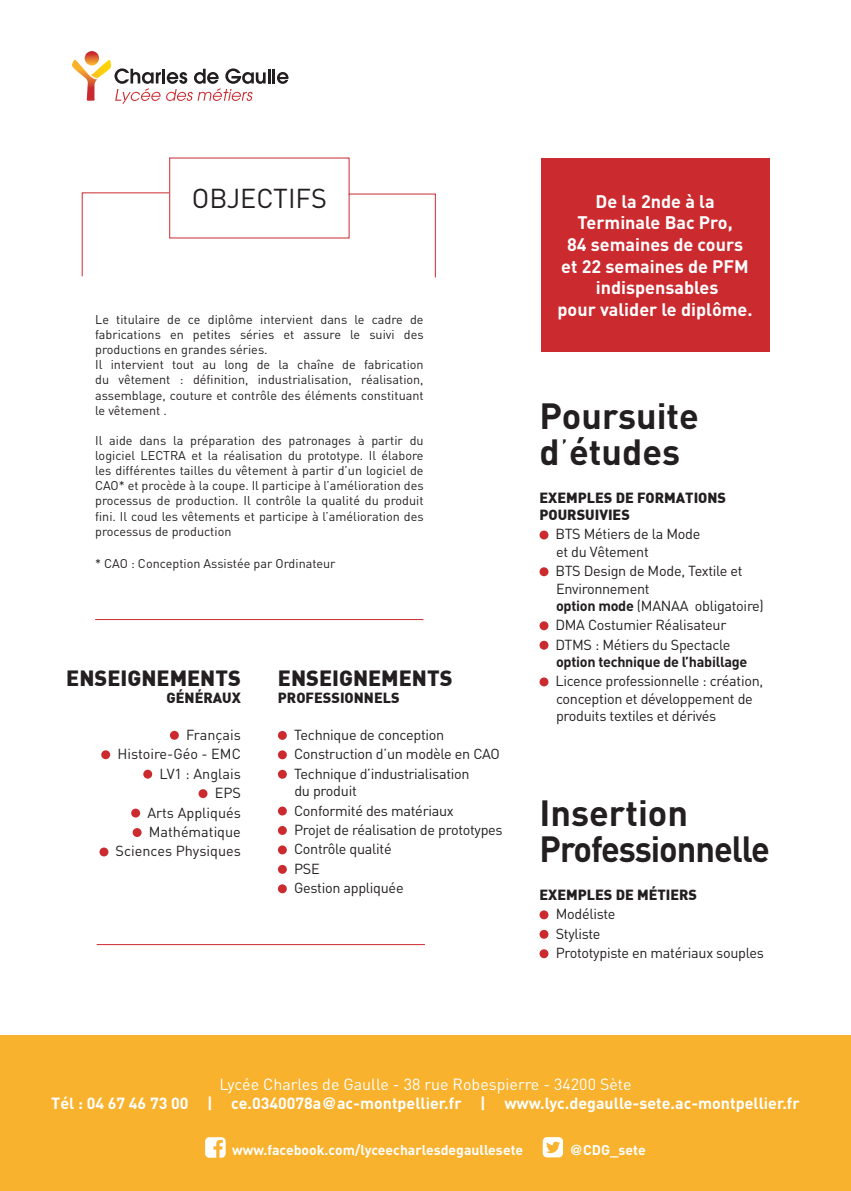
<style>
.page{position:relative;width:851px;height:1191px;background:#fff}
.page>*{position:absolute;margin:0;border:0;box-sizing:border-box;transform-origin:0 0}
.t1{font:700 36px "DIN";color:#231f20}
.t2{font:700 36px "DIN";letter-spacing:-.03em;color:#231f20;scale:.95 1}
.t3{font:27px "DIN";color:#231f20}
.t4{font:900 21.6px "DIN";color:#231f20}
.t5{font:700 18px "DIN";color:#fff}
.t6{font:700 16px "DIN";color:#fff}
.t7{font:16px "DIN";color:#fff}
.t8{font:14.4px "DIN";letter-spacing:-.02em;color:#231f20}
.t9{font:14.4px "DIN";color:#231f20}
.t10{font:900 14.4px "DIN";color:#231f20}
.t11{font:700 14.4px "DIN";letter-spacing:-.02em;color:#231f20}
.t12{font:700 14px "DIN";color:#fff}
.t13{font:12.6px/15.2px "DIN";color:#231f20;text-align:justify}
.s1{font-weight:300}
.s2{font-weight:700}
.s3{font-family:"Helvetica"}
</style>
<div class="page">
<div style="left:0;top:1035px;width:850px;height:156px;background:#f9b22d"></div>
<svg style="left:205px;top:1137px;width:21px;height:20px"></svg>
<svg style="left:542px;top:1137px;width:21px;height:20px"></svg>
<hr style="left:272px;top:69px;width:3px;height:14px;background:#231f20">
<svg style="left:277px;top:72px;width:11px;height:12px"></svg>
<svg style="left:85px;top:51px;width:14px;height:14px"></svg>
<svg style="left:72px;top:60px;width:198px;height:44px"></svg>
<svg style="left:81px;top:192px;width:89px;height:85px"></svg>
<svg style="left:347px;top:193px;width:89px;height:85px"></svg>
<hr style="left:95px;top:619px;width:328px;height:1px;background:#cb2a2f">
<div style="left:170px;top:731px;width:9px;height:8px;background:#cb2a2f;border-radius:50%"></div>
<div style="left:101px;top:750px;width:9px;height:9px;background:#cb2a2f;border-radius:50%"></div>
<div style="left:143px;top:769px;width:9px;height:9px;background:#cb2a2f;border-radius:50%"></div>
<div style="left:198px;top:789px;width:9px;height:9px;background:#cb2a2f;border-radius:50%"></div>
<div style="left:131px;top:808px;width:9px;height:9px;background:#cb2a2f;border-radius:50%"></div>
<div style="left:133px;top:828px;width:8px;height:9px;background:#cb2a2f;border-radius:50%"></div>
<div style="left:99px;top:847px;width:9px;height:9px;background:#cb2a2f;border-radius:50%"></div>
<div style="left:278px;top:731px;width:9px;height:9px;background:#cb2a2f;border-radius:50%"></div>
<div style="left:278px;top:750px;width:9px;height:9px;background:#cb2a2f;border-radius:50%"></div>
<div style="left:278px;top:770px;width:9px;height:8px;background:#cb2a2f;border-radius:50%"></div>
<div style="left:278px;top:806px;width:9px;height:9px;background:#cb2a2f;border-radius:50%"></div>
<div style="left:278px;top:826px;width:9px;height:9px;background:#cb2a2f;border-radius:50%"></div>
<div style="left:278px;top:845px;width:9px;height:9px;background:#cb2a2f;border-radius:50%"></div>
<div style="left:278px;top:865px;width:9px;height:9px;background:#cb2a2f;border-radius:50%"></div>
<div style="left:278px;top:884px;width:9px;height:9px;background:#cb2a2f;border-radius:50%"></div>
<div style="left:540px;top:158px;width:229px;height:194px;background:#cb2a2f"></div>
<hr style="left:97px;top:944px;width:328px;height:1px;background:#cb2a2f">
<div style="left:539px;top:530px;width:9px;height:9px;background:#cb2a2f;border-radius:50%"></div>
<div style="left:539px;top:567px;width:9px;height:9px;background:#cb2a2f;border-radius:50%"></div>
<div style="left:539px;top:621px;width:9px;height:9px;background:#cb2a2f;border-radius:50%"></div>
<div style="left:539px;top:641px;width:9px;height:8px;background:#cb2a2f;border-radius:50%"></div>
<div style="left:539px;top:677px;width:9px;height:9px;background:#cb2a2f;border-radius:50%"></div>
<div style="left:539px;top:910px;width:9px;height:9px;background:#cb2a2f;border-radius:50%"></div>
<div style="left:539px;top:929px;width:9px;height:9px;background:#cb2a2f;border-radius:50%"></div>
<div style="left:539px;top:949px;width:9px;height:9px;background:#cb2a2f;border-radius:50%"></div>
<p class="t3" style="left:192px;top:181px;width:136px">OBJECTIFS</p>
<p class="t13" style="left:95px;top:311px;width:330px">Le titulaire de ce diplôme intervient dans le cadre de fabrications en petites séries et assure le suivi des productions en grandes séries.</p>
<p class="t13" style="left:95px;top:357px;width:330px">Il intervient tout au long de la chaîne de fabrication du vêtement : définition, industrialisation, réalisation, assemblage, couture et contrôle des éléments constituant le vêtement .</p>
<p class="t13" style="left:95px;top:432px;width:330px">Il aide dans la préparation des patronages à partir du logiciel LECTRA et la réalisation du prototype. Il élabore les différentes tailles du vêtement à partir d’un logiciel de CAO* et procède à la coupe. Il participe à l’amélioration des processus de production. Il contrôle la qualité du produit fini. Il coud les vêtements et participe à l’amélioration des processus de production</p>
<p class="t13" style="left:95px;top:556px;width:242px">* CAO : Conception Assistée par Ordinateur</p>
<p class="t4" style="left:66px;top:663px;width:176px">ENSEIGNEMENTS</p>
<p class="t10" style="left:166px;top:688px;width:76px">GÉNÉRAUX</p>
<p class="t9" style="left:186px;top:725px;width:56px">Français</p>
<p class="t9" style="left:117px;top:745px;width:125px">Histoire-Géo - EMC</p>
<p class="t9" style="left:159px;top:764px;width:83px">LV1 : Anglais</p>
<p class="t8" style="left:215px;top:784px;width:28px">EPS</p>
<p class="t9" style="left:147px;top:803px;width:95px">Arts Appliqués</p>
<p class="t9" style="left:149px;top:823px;width:94px">Mathématique</p>
<p class="t9" style="left:116px;top:842px;width:127px">Sciences Physiques</p>
<p class="t4" style="left:278px;top:663px;width:176px">ENSEIGNEMENTS</p>
<p class="t10" style="left:278px;top:688px;width:123px">PROFESSIONNELS</p>
<p class="t8" style="left:294px;top:725px;width:152px">Technique de conception</p>
<p class="t8" style="left:294px;top:745px;width:207px">Construction d’un modèle en CAO</p>
<p class="t8" style="left:294px;top:764px;width:177px">Technique d’industrialisation</p>
<p class="t8" style="left:294px;top:782px;width:64px">du produit</p>
<p class="t8" style="left:294px;top:801px;width:161px">Conformité des matériaux</p>
<p class="t8" style="left:294px;top:820px;width:210px">Projet de réalisation de prototypes</p>
<p class="t8" style="left:294px;top:840px;width:99px">Contrôle qualité</p>
<p class="t8" style="left:294px;top:859px;width:27px">PSE</p>
<p class="t8" style="left:294px;top:879px;width:111px">Gestion appliquée</p>
<p class="t5" style="left:595px;top:189px;width:121px">De la 2nde à la</p>
<p class="t5" style="left:577px;top:211px;width:157px">Terminale Bac Pro,</p>
<p class="t5" style="left:567px;top:233px;width:177px">84 semaines de cours</p>
<p class="t5" style="left:561px;top:254px;width:189px">et 22 semaines de PFM</p>
<p class="t5" style="left:595px;top:276px;width:124px">indispensables</p>
<p class="t5" style="left:557px;top:297px;width:196px">pour valider le diplôme.</p>
<p class="t1" style="left:539px;top:392px;width:161px">Poursuite</p>
<p class="t1" style="left:539px;top:428px;width:142px">d<span class="s1">’</span>études</p>
<p class="t10" style="left:539px;top:488px;width:188px">EXEMPLES DE FORMATIONS</p>
<p class="t10" style="left:539px;top:505px;width:92px">POURSUIVIES</p>
<p class="t8" style="left:555px;top:525px;width:146px">BTS Métiers de la Mode</p>
<p class="t8" style="left:556px;top:542px;width:94px">et du Vêtement</p>
<p class="t8" style="left:555px;top:562px;width:189px">BTS Design de Mode, Textile et</p>
<p class="t8" style="left:556px;top:579px;width:95px">Environnement</p>
<p class="t8" style="left:556px;top:596px;width:209px"><span class="s2">option mode</span> (MANAA obligatoire)</p>
<p class="t8" style="left:555px;top:616px;width:172px">DMA Costumier Réalisateur</p>
<p class="t8" style="left:555px;top:635px;width:176px">DTMS : Métiers du Spectacle</p>
<p class="t11" style="left:556px;top:652px;width:193px">option technique de l’habillage</p>
<p class="t8" style="left:555px;top:672px;width:209px">Licence professionnelle : création,</p>
<p class="t8" style="left:556px;top:689px;width:198px">conception et développement de</p>
<p class="t8" style="left:556px;top:707px;width:162px">produits textiles et dérivés</p>
<p class="t1" style="left:539px;top:789px;width:150px">Insertion</p>
<p class="t2" style="left:539px;top:825px;width:244px">Professionnelle</p>
<p class="t10" style="left:539px;top:885px;width:159px">EXEMPLES DE MÉTIERS</p>
<p class="t8" style="left:555px;top:905px;width:61px">Modéliste</p>
<p class="t8" style="left:555px;top:924px;width:46px">Styliste</p>
<p class="t8" style="left:555px;top:944px;width:210px">Prototypiste en matériaux souples</p>
<p class="t7" style="left:219px;top:1074px;width:413px">Lycée Charles de Gaulle - 38 rue Robespierre - 34200 Sète</p>
<p class="t6" style="left:51px;top:1093px;width:749px">Tél : 04 67 46 73 00 | ce.0340078a<span class="s3">@</span>ac-montpellier.fr | www.lyc.degaulle-sete.ac-montpellier.fr</p>
<p class="t12" style="left:232px;top:1140px;width:292px">www.facebook.com/lyceecharlesdegaullesete</p>
<p class="t12" style="left:569px;top:1140px;width:78px"><span class="s3">@</span>CDG_sete</p>
</div>
